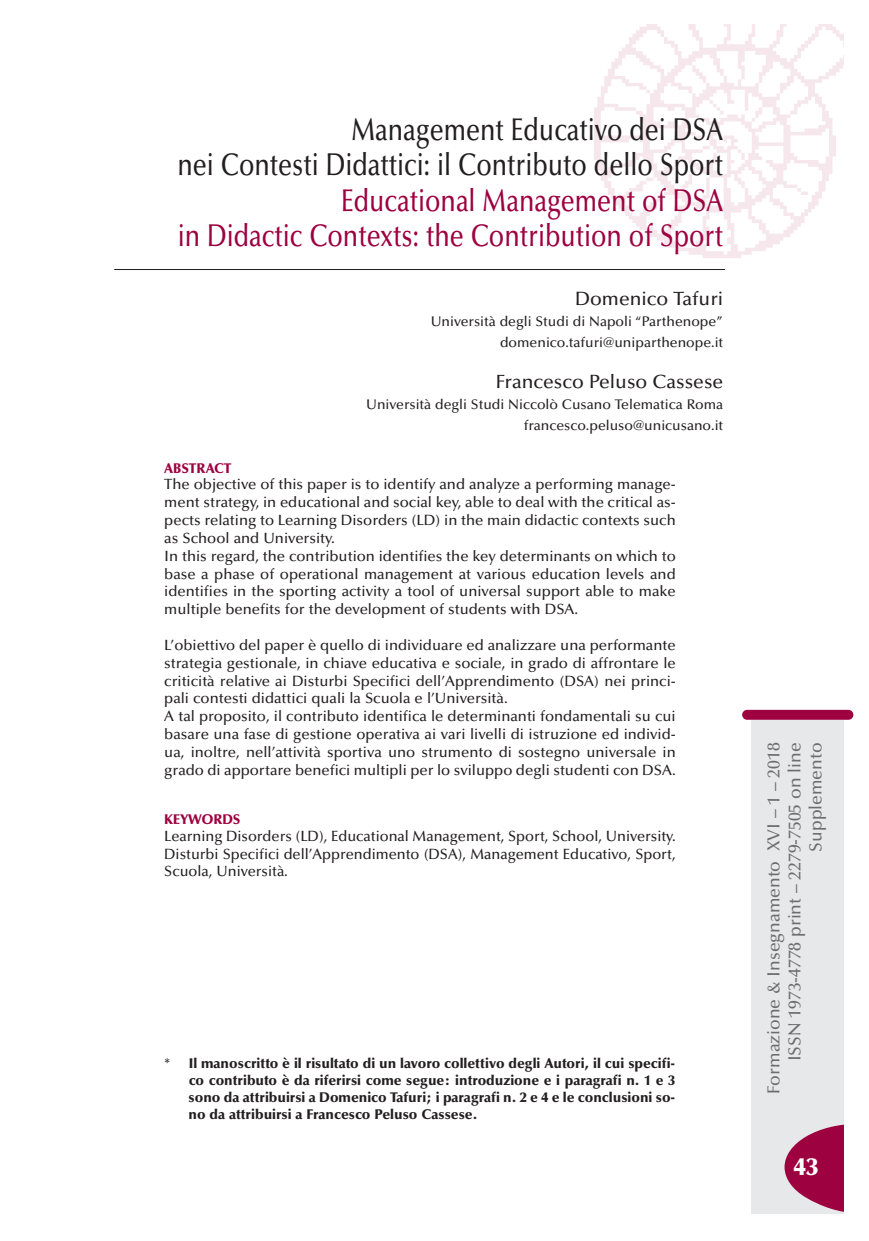
<style>
.page{position:relative;width:869px;height:1241px;background:#fff}
.page>*{position:absolute;margin:0;border:0;box-sizing:border-box;transform-origin:0 0}
.t1{font:500 31.5px/35.5px "Optima";color:#231f20;text-align:right;scale:.8 1}
.t2{font:500 31.5px/35.5px "Optima";color:#9d0140;text-align:right;scale:.8 1}
.t3{font:900 24.5px "Optima";color:#fff}
.t4{font:500 19.25px "Optima";color:#231f20}
.t5{font:500 17.5px/21px "Optima";color:#6c6d70;text-align:right}
.t6{font:500 14.88px/17.8px "Optima";color:#231f20}
.t7{font:900 14px/17px "Optima";color:#231f20;text-align:justify}
.t8{font:500 14px/21px "Optima";color:#231f20;text-align:right}
.t9{font:900 14px "Optima";letter-spacing:-.01em;color:#9d0140}
.s1{font-weight:500}
</style>
<div class="page">
<img style="left:594px;top:25px;width:248px;height:245px">
<hr style="left:114px;top:269px;width:610px;height:1px;background:#231f20">
<div style="left:750px;top:720px;width:92px;height:493px;background:#e7e8e9"></div>
<div style="left:741px;top:709px;width:112px;height:10px;background:#9d0140;border-radius:5px"></div>
<svg style="left:784px;top:1123px;width:60px;height:89px"></svg>
<h1 class="t1" style="left:177px;top:114px;width:683px">Management Educativo dei DSA<br>nei Contesti Didattici: il Contributo dello Sport</h1>
<h1 class="t2" style="left:178px;top:185px;width:683px">Educational Management of DSA<br>in Didactic Contexts: the Contribution of Sport</h1>
<p class="t4" style="left:575px;top:291px;width:149px">Domenico Tafuri</p>
<p class="t8" style="left:430px;top:312px;width:294px">Università degli Studi di Napoli “Parthenope” domenico.tafuri@uniparthenope.it</p>
<p class="t4" style="left:495px;top:373px;width:229px">Francesco Peluso Cassese</p>
<p class="t8" style="left:366px;top:395px;width:358px">Università degli Studi Niccolò Cusano Telematica Roma francesco.peluso@unicusano.it</p>
<p class="t9" style="left:164px;top:462px;width:69px">ABSTRACT</p>
<p class="t6" style="left:164px;top:477px;width:512px">The objective of this paper is to identify and analyze a performing manage&shy;ment strategy, in educational and social key, able to deal with the critical as&shy;pects relating to Learning Disorders (LD) in the main didactic contexts such as School and University.<br>In this regard, the contribution identifies the key determinants on which to base a phase of operational management at various education levels and identifies in the sporting activity a tool of universal support able to make multiple benefits for the development of students with DSA.</p>
<p class="t6" style="left:164px;top:637px;width:512px">L’obiettivo del paper è quello di individuare ed analizzare una performante strategia gestionale, in chiave educativa e sociale, in grado di affrontare le criticità relative ai Disturbi Specifici dell’Apprendimento (DSA) nei princi&shy;pali contesti didattici quali la Scuola e l’Università.<br>A tal proposito, il contributo identifica le determinanti fondamentali su cui basare una fase di gestione operativa ai vari livelli di istruzione ed individ&shy;ua, inoltre, nell’attività sportiva uno strumento di sostegno universale in grado di apportare benefici multipli per lo sviluppo degli studenti con DSA.</p>
<p class="t9" style="left:164px;top:813px;width:78px">KEYWORDS</p>
<p class="t6" style="left:164px;top:828px;width:512px;text-align:justify">Learning Disorders (LD), Educational Management, Sport, School, University.<br>Disturbi Specifici dell’Apprendimento (DSA), Management Educativo, Sport, Scuola, Università.</p>
<p class="t7" style="left:188px;top:1056px;width:488px;text-indent:-25px"><span class="s1">*</span> Il manoscritto è il risultato di un lavoro collettivo degli Autori, il cui specifi&shy;co contributo è da riferirsi come segue: introduzione e i paragrafi n. 1 e 3 sono da attribuirsi a Domenico Tafuri; i paragrafi n. 2 e 4 e le conclusioni so&shy;no da attribuirsi a Francesco Peluso Cassese.</p>
<p class="t5" style="left:764px;top:1093px;width:352px;rotate:-90deg">Formazione &amp; Insegnamento XVI – 1 – 2018<br>ISSN 1973-4778 print – 2279-7505 on line<br>Supplemento</p>
<h2 class="t3" style="left:793px;top:1156px;width:26px">43</h2>
</div>
